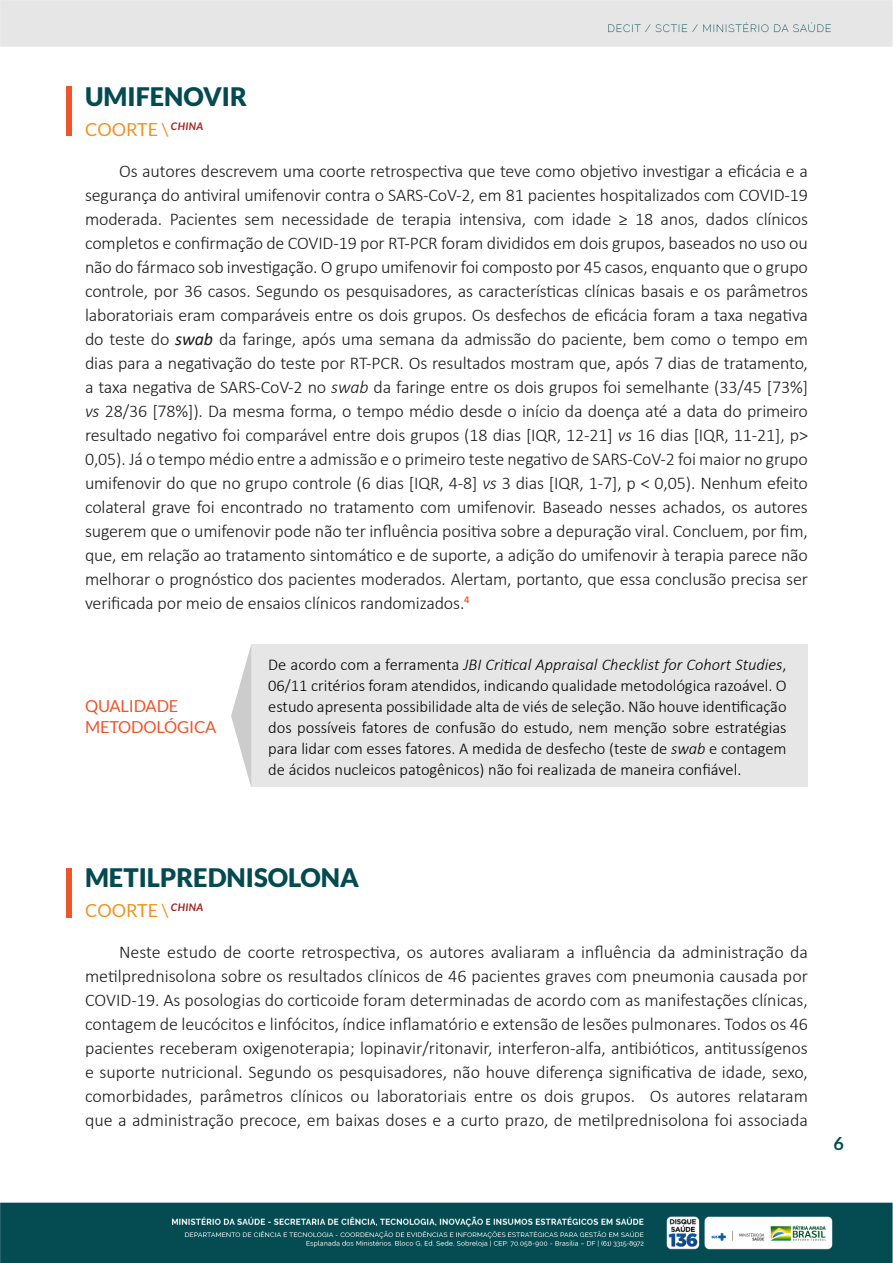
<style>
.page{position:relative;width:893px;height:1263px;background:#fff}
.page>*{position:absolute;margin:0;border:0;box-sizing:border-box;transform-origin:0 0}
.t1{font:900 25.5px "Lato";color:#034b51}
.t2{font:300 18px/24px "Calibri";letter-spacing:-.01em;color:#1a1a1a;text-align:justify}
.t3{font:18px "Lato";color:#f29224}
.t4{font:700 18px "Lato";color:#034b51}
.t5{font:300 16.5px/21px "Calibri";color:#000;text-align:justify}
.t6{font:16.5px/21px "Lato";letter-spacing:-.01em;color:#f0542b}
.s1{font-weight:400;font-style:italic}
.s2{font-style:italic}
</style>
<div class="page">
<img style="left:0;top:0;width:893px;height:1263px">
<div style="left:85px;top:644px;width:146px;height:143px;background:#fff"></div>
<div style="left:251px;top:644px;width:557px;height:143px;background:#e6e6e6"></div>
<svg style="left:231px;top:644px;width:20px;height:143px"></svg>
<div style="left:66px;top:86px;width:6px;height:50px;background:#f0542b"></div>
<div style="left:66px;top:868px;width:6px;height:49px;background:#f0542b"></div>
<h1 class="t1" style="left:85px;top:81px;width:164px">UMIFENOVIR</h1>
<p class="t3" style="left:85px;top:119px;width:120px">COORTE \ <sup>CHINA</sup></p>
<p class="t2" style="left:85px;top:159px;width:725px;text-indent:34px">Os autores descrevem uma coorte retrospectiva que teve como objetivo investigar a eficácia e a segurança do antiviral umifenovir contra o SARS-CoV-2, em 81 pacientes hospitalizados com COVID-19 moderada. Pacientes sem necessidade de terapia intensiva, com idade ≥ 18 anos, dados clínicos completos e confirmação de COVID-19 por RT-PCR foram divididos em dois grupos, baseados no uso ou não do fármaco sob investigação. O grupo umifenovir foi composto por 45 casos, enquanto que o grupo controle, por 36 casos. Segundo os pesquisadores, as características clínicas basais e os parâmetros laboratoriais eram comparáveis entre os dois grupos. Os desfechos de eficácia foram a taxa negativa do teste do <span class="s1">swab</span> da faringe, após uma semana da admissão do paciente, bem como o tempo em dias para a negativação do teste por RT-PCR. Os resultados mostram que, após 7 dias de tratamento, a taxa negativa de SARS-CoV-2 no <span class="s2">swab</span> da faringe entre os dois grupos foi semelhante (33/45 [73%] <span class="s2">vs</span> 28/36 [78%]). Da mesma forma, o tempo médio desde o início da doença até a data do primeiro resultado negativo foi comparável entre dois grupos (18 dias [IQR, 12-21] <span class="s2">vs</span> 16 dias [IQR, 11-21], p&gt; 0,05). Já o tempo médio entre a admissão e o primeiro teste negativo de SARS-CoV-2 foi maior no grupo umifenovir do que no grupo controle (6 dias [IQR, 4-8] <span class="s2">vs</span> 3 dias [IQR, 1-7], p &lt; 0,05). Nenhum efeito colateral grave foi encontrado no tratamento com umifenovir. Baseado nesses achados, os autores sugerem que o umifenovir pode não ter influência positiva sobre a depuração viral. Concluem, por fim, que, em relação ao tratamento sintomático e de suporte, a adição do umifenovir à terapia parece não melhorar o prognóstico dos pacientes moderados. Alertam, portanto, que essa conclusão precisa ser verificada por meio de ensaios clínicos randomizados.<sup>4</sup></p>
<p class="t6" style="left:85px;top:695px;width:133px">QUALIDADE<br>METODOLÓGICA</p>
<p class="t5" style="left:268px;top:653px;width:520px">De acordo com a ferramenta <span class="s2">JBI Critical Appraisal Checklist for Cohort Studies</span>, 06/11 critérios foram atendidos, indicando qualidade metodológica razoável. O estudo apresenta possibilidade alta de viés de seleção. Não houve identificação dos possíveis fatores de confusão do estudo, nem menção sobre estratégias para lidar com esses fatores. A medida de desfecho (teste de <span class="s2">swab</span> e contagem de ácidos nucleicos patogênicos) não foi realizada de maneira confiável.</p>
<h1 class="t1" style="left:85px;top:863px;width:275px">METILPREDNISOLONA</h1>
<p class="t3" style="left:85px;top:901px;width:120px">COORTE \ <sup>CHINA</sup></p>
<p class="t2" style="left:85px;top:940px;width:724px;text-indent:34px">Neste estudo de coorte retrospectiva, os autores avaliaram a influência da administração da metilprednisolona sobre os resultados clínicos de 46 pacientes graves com pneumonia causada por COVID-19. As posologias do corticoide foram determinadas de acordo com as manifestações clínicas, contagem de leucócitos e linfócitos, índice inflamatório e extensão de lesões pulmonares. Todos os 46 pacientes receberam oxigenoterapia; lopinavir/ritonavir, interferon-alfa, antibióticos, antitussígenos e suporte nutricional. Segundo os pesquisadores, não houve diferença significativa de idade, sexo, comorbidades, parâmetros clínicos ou laboratoriais entre os dois grupos. Os autores relataram que a administração precoce, em baixas doses e a curto prazo, de metilprednisolona foi associada</p>
<p class="t4" style="left:833px;top:1133px;width:12px">6</p>
</div>
